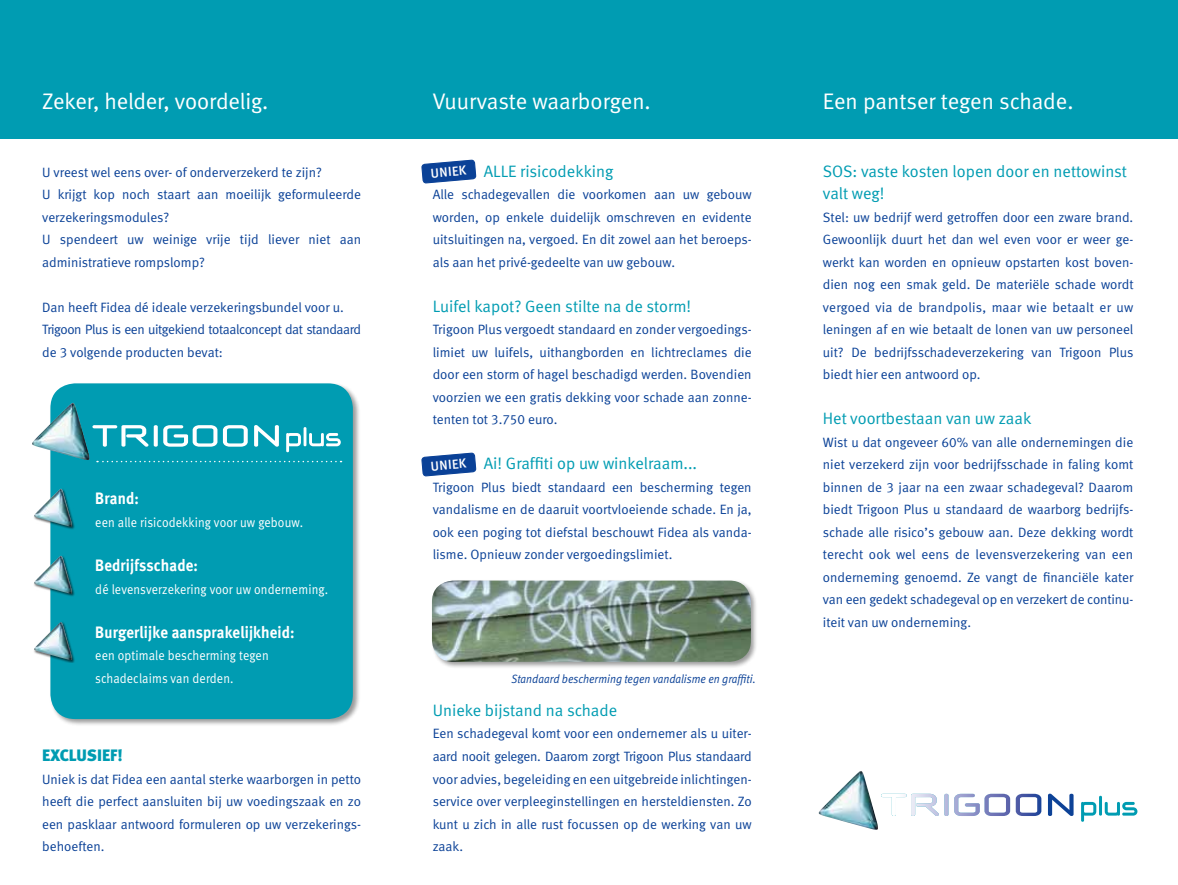
<style>
.page{position:relative;width:1178px;height:885px;background:#fff}
.page>*{position:absolute;margin:0;border:0;box-sizing:border-box;transform-origin:0 0}
.t1{font:22.5px "Meta Normal LF";letter-spacing:-.005em;color:#fff}
.t2{font:16.5px/22.5px "Meta Normal LF";color:#009cb2}
.t3{font:16.5px "Meta Bold LF";letter-spacing:.01em;color:#fff;scale:.91 1}
.t4{font:16.5px "Meta Black LF";color:#009cb2}
.t5{font:13.5px/22.5px "Meta Normal LF";color:#0a4197;text-align:justify}
.t6{font:13.5px/22.5px "Meta Normal LF";letter-spacing:.01em;color:#fff;scale:.91 1}
.t7{font:13.2px "Meta Medium LF";color:#fff}
.t8{font:italic 12px "Meta Normal LF";color:#0a4197;scale:.91 1}
</style>
<div class="page">
<div style="left:0;top:0;width:1178px;height:139px;background:#009cb2"></div>
<img style="left:819px;top:771px;width:59px;height:58px">
<svg style="left:881px;top:793px;width:67px;height:22px"></svg>
<svg style="left:954px;top:793px;width:56px;height:22px"></svg>
<svg style="left:1016px;top:793px;width:25px;height:22px"></svg>
<svg style="left:1048px;top:793px;width:25px;height:22px"></svg>
<svg style="left:1081px;top:795px;width:56px;height:26px"></svg>
<svg style="left:422px;top:159px;width:54px;height:25px"></svg>
<svg style="left:422px;top:452px;width:54px;height:25px"></svg>
<div style="left:49px;top:381px;width:311px;height:345px;background:#000;opacity:.4"></div>
<div style="left:50px;top:383px;width:303px;height:336px;background:#009cb2;border-radius:25px"></div>
<svg style="left:97px;top:461px;width:244px;height:1px"></svg>
<img style="left:32px;top:403px;width:58px;height:57px">
<svg style="left:92px;top:425px;width:56px;height:21px"></svg>
<svg style="left:154px;top:425px;width:63px;height:21px"></svg>
<svg style="left:223px;top:425px;width:25px;height:21px"></svg>
<svg style="left:254px;top:425px;width:25px;height:21px"></svg>
<svg style="left:286px;top:427px;width:54px;height:25px"></svg>
<div style="left:34px;top:621px;width:42px;height:42px;background:#000;opacity:.6"></div>
<img style="left:34px;top:622px;width:38px;height:38px">
<div style="left:34px;top:555px;width:42px;height:42px;background:#000;opacity:.6"></div>
<img style="left:34px;top:555px;width:38px;height:38px">
<div style="left:34px;top:488px;width:42px;height:42px;background:#000;opacity:.6"></div>
<img style="left:34px;top:488px;width:38px;height:38px">
<div style="left:431px;top:579px;width:327px;height:89px;background:#000;opacity:.4"></div>
<img style="left:432px;top:580px;width:319px;height:81px">
<h1 class="t1" style="left:42px;top:88px;width:228px">Zeker, helder, voordelig.</h1>
<p class="t5" style="left:42px;top:160px;width:320px;text-align:left">U vreest wel eens over- of onderverzekerd te zijn?<br>U krijgt kop noch staart aan moeilijk geformuleerde verzekeringsmodules?<br>U spendeert uw weinige vrije tijd liever niet aan administratieve rompslomp?</p>
<p class="t5" style="left:42px;top:295px;width:320px;text-align:left">Dan heeft Fidea dé ideale verzekeringsbundel voor u.<br>Trigoon Plus is een uitgekiend totaalconcept dat standaard de 3 volgende producten bevat:</p>
<p class="t3" style="left:95px;top:488px;width:49px">Brand:</p>
<p class="t6" style="left:95px;top:510px;width:230px">een alle risicodekking voor uw gebouw.</p>
<p class="t3" style="left:95px;top:555px;width:114px">Bedrijfsschade:</p>
<p class="t6" style="left:95px;top:577px;width:257px">dé levensverzekering voor uw onderneming.</p>
<p class="t3" style="left:95px;top:622px;width:220px">Burgerlijke aansprakelijkheid:</p>
<p class="t6" style="left:95px;top:644px;width:192px">een optimale bescherming tegen schadeclaims van derden.</p>
<p class="t4" style="left:42px;top:745px;width:82px">EXCLUSIEF!</p>
<p class="t5" style="left:42px;top:767px;width:320px">Uniek is dat Fidea een aantal sterke waarborgen in petto heeft die perfect aansluiten bij uw voedingszaak en zo een pasklaar antwoord formuleren op uw verzekerings&shy;behoeften.</p>
<h1 class="t1" style="left:433px;top:88px;width:220px">Vuurvaste waarborgen.</h1>
<p class="t2" style="left:484px;top:159px;width:131px">ALLE risicodekking</p>
<p class="t5" style="left:433px;top:183px;width:320px">Alle schadegevallen die voorkomen aan uw gebouw worden, op enkele duidelijk omschreven en evidente uitsluitingen na, vergoed. En dit zowel aan het beroeps&shy;als aan het privé-gedeelte van uw gebouw.</p>
<p class="t2" style="left:433px;top:294px;width:260px">Luifel kapot? Geen stilte na de storm!</p>
<p class="t5" style="left:433px;top:318px;width:320px">Trigoon Plus vergoedt standaard en zonder vergoedings&shy;limiet uw luifels, uithangborden en lichtreclames die door een storm of hagel beschadigd werden. Bovendien voorzien we een gratis dekking voor schade aan zonne&shy;tenten tot 3.750 euro.</p>
<p class="t2" style="left:484px;top:452px;width:215px">Ai! Graffiti op uw winkelraam...</p>
<p class="t5" style="left:433px;top:475px;width:320px">Trigoon Plus biedt standaard een bescherming tegen vandalisme en de daaruit voortvloeiende schade. En ja, ook een poging tot diefstal beschouwt Fidea als vanda&shy;lisme. Opnieuw zonder vergoedingslimiet.</p>
<p class="t7" style="left:430px;top:165px;width:37px;rotate:-5deg">Uniek</p>
<p class="t7" style="left:430px;top:458px;width:37px;rotate:-5deg">Uniek</p>
<p class="t8" style="left:511px;top:671px;width:270px">Standaard bescherming tegen vandalisme en graffiti.</p>
<p class="t2" style="left:433px;top:698px;width:186px">Unieke bijstand na schade</p>
<p class="t5" style="left:433px;top:722px;width:320px">Een schadegeval komt voor een ondernemer als u uiter&shy;aard nooit gelegen. Daarom zorgt Trigoon Plus standaard voor advies, begeleiding en een uitgebreide inlichtingen&shy;service over verpleeginstellingen en hersteldiensten. Zo kunt u zich in alle rust focussen op de werking van uw zaak.</p>
<h1 class="t1" style="left:823px;top:88px;width:252px">Een pantser tegen schade.</h1>
<p class="t2" style="left:823px;top:159px;width:306px">SOS: vaste kosten lopen door en nettowinst valt weg!</p>
<p class="t5" style="left:823px;top:205px;width:312px">Stel: uw bedrijf werd getroffen door een zware brand.<br>Gewoonlijk duurt het dan wel even voor er weer ge&shy;werkt kan worden en opnieuw opstarten kost boven&shy;dien nog een smak geld. De materiële schade wordt vergoed via de brandpolis, maar wie betaalt er uw leningen af en wie betaalt de lonen van uw personeel uit? De bedrijfsschadeverzekering van Trigoon Plus biedt hier een antwoord op.</p>
<p class="t2" style="left:823px;top:407px;width:210px">Het voortbestaan van uw zaak</p>
<p class="t5" style="left:823px;top:430px;width:312px">Wist u dat ongeveer 60% van alle ondernemingen die niet verzekerd zijn voor bedrijfsschade in faling komt binnen de 3 jaar na een zwaar schadegeval? Daarom biedt Trigoon Plus u standaard de waarborg bedrijfs&shy;schade alle risico’s gebouw aan. Deze dekking wordt terecht ook wel eens de levensverzekering van een onderneming genoemd. Ze vangt de financiële kater van een gedekt schadegeval op en verzekert de continu&shy;iteit van uw onderneming.</p>
</div>
